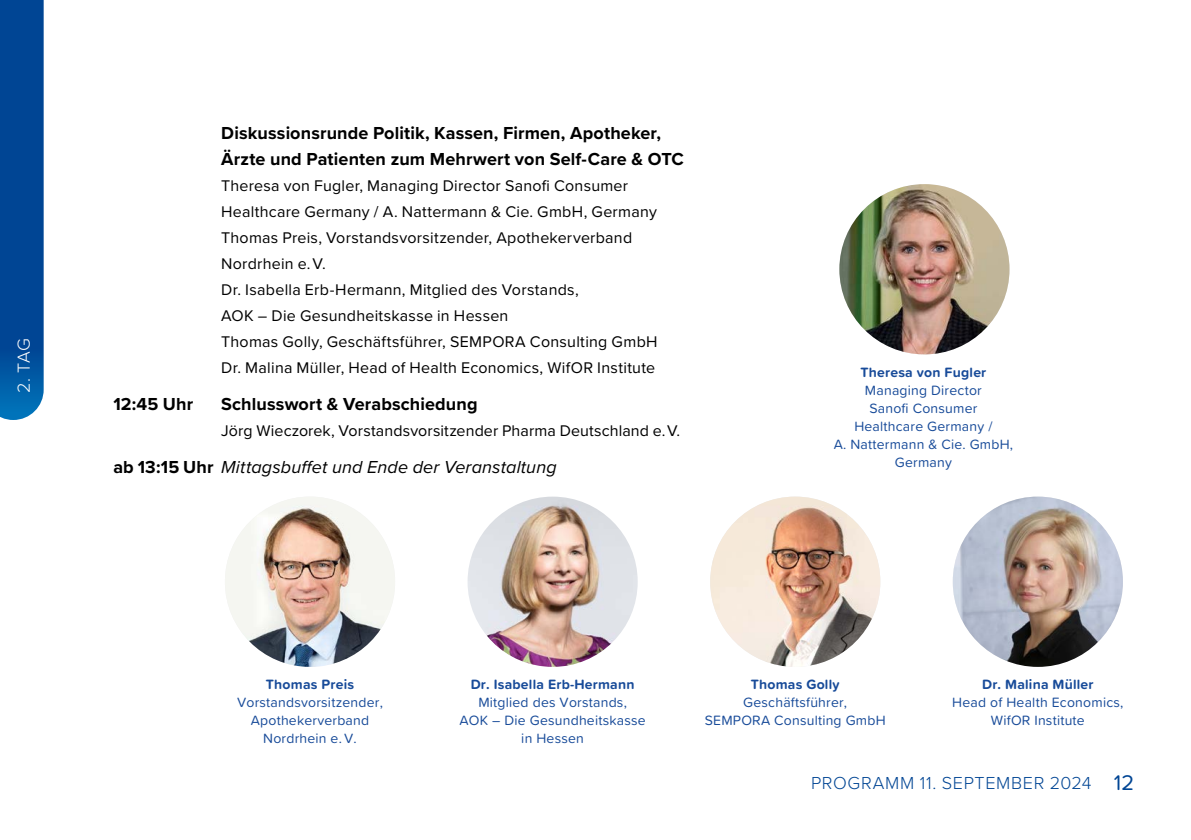
<style>
.page{position:relative;width:1191px;height:840px;background:#fff}
.page>*{position:absolute;margin:0;border:0;box-sizing:border-box;transform-origin:0 0}
.t1{font:700 18px/26px "Proxima Nova";letter-spacing:.01em;color:#000}
.t2{font:italic 18px "Proxima Nova";letter-spacing:.005em;color:#000}
.t3{font:300 18px "Proxima Nova";letter-spacing:.035em;color:#004594}
.t4{font:300 18px "Proxima Nova";color:#fff}
.t5{font:16px/26px "Proxima Nova";letter-spacing:.015em;color:#000}
.t6{font:14px/18px "Proxima Soft";letter-spacing:.015em;color:#184b99;text-align:center}
.t7{font:700 14px "Proxima Soft";letter-spacing:.015em;color:#184b99}
.s1{font-weight:700;font-style:normal}
.s2{font-family:"Proxima Soft";font-weight:400;font-size:22px}
</style>
<div class="page">
<svg style="left:0;top:0;width:44px;height:420px;background:#024a98"></svg>
<img style="left:952px;top:496px;width:171px;height:170px;border-radius:85px">
<img style="left:710px;top:496px;width:170px;height:170px;border-radius:85px">
<img style="left:467px;top:496px;width:170px;height:170px;border-radius:85px">
<img style="left:839px;top:184px;width:170px;height:170px;border-radius:85px">
<img style="left:225px;top:496px;width:170px;height:170px;border-radius:85px">
<p class="t4" style="left:10px;top:392px;width:56px;rotate:-90deg">2. TAG</p>
<p class="t1" style="left:221px;top:120px;width:464px">Diskussionsrunde Politik, Kassen, Firmen, Apotheker,<br>Ärzte und Patienten zum Mehrwert von Self-Care &amp; OTC</p>
<p class="t5" style="left:221px;top:172px;width:438px">Theresa von Fugler, Managing Director Sanofi Consumer Healthcare Germany / A. Nattermann &amp; Cie. GmbH, Germany Thomas Preis, Vorstandsvorsitzender, Apothekerverband Nordrhein e. V.<br>Dr. Isabella Erb-Hermann, Mitglied des Vorstands,<br>AOK – Die Gesundheitskasse in Hessen<br>Thomas Golly, Geschäftsführer, SEMPORA Consulting GmbH Dr. Malina Müller, Head of Health Economics, WifOR Institute</p>
<p class="t1" style="left:113px;top:390px;width:81px">12:45 Uhr</p>
<p class="t1" style="left:221px;top:390px;width:258px">Schlusswort &amp; Verabschiedung</p>
<p class="t5" style="left:221px;top:417px;width:460px">Jörg Wieczorek, Vorstandsvorsitzender Pharma Deutschland e. V.</p>
<p class="t2" style="left:113px;top:453px;width:445px"><span class="s1">ab 13:15 Uhr</span> Mittagsbuffet und Ende der Veranstaltung</p>
<p class="t7" style="left:860px;top:361px;width:127px">Theresa von Fugler</p>
<p class="t6" style="left:833px;top:380px;width:181px">Managing Director<br>Sanofi Consumer<br>Healthcare Germany /<br>A. Nattermann &amp; Cie. GmbH,<br>Germany</p>
<p class="t7" style="left:266px;top:673px;width:90px">Thomas Preis</p>
<p class="t6" style="left:237px;top:692px;width:147px">Vorstandsvorsitzender,<br>Apothekerverband<br>Nordrhein e. V.</p>
<p class="t7" style="left:471px;top:673px;width:165px">Dr. Isabella Erb-Hermann</p>
<p class="t6" style="left:459px;top:692px;width:188px">Mitglied des Vorstands,<br>AOK – Die Gesundheitskasse in Hessen</p>
<p class="t7" style="left:751px;top:673px;width:90px">Thomas Golly</p>
<p class="t6" style="left:705px;top:692px;width:182px">Geschäftsführer,<br>SEMPORA Consulting GmbH</p>
<p class="t7" style="left:982px;top:673px;width:113px">Dr. Malina Müller</p>
<p class="t6" style="left:952px;top:692px;width:173px">Head of Health Economics,<br>WifOR Institute</p>
<p class="t3" style="left:811px;top:768px;width:325px">PROGRAMM 11. SEPTEMBER 2024 <span class="s2">12</span></p>
</div>
